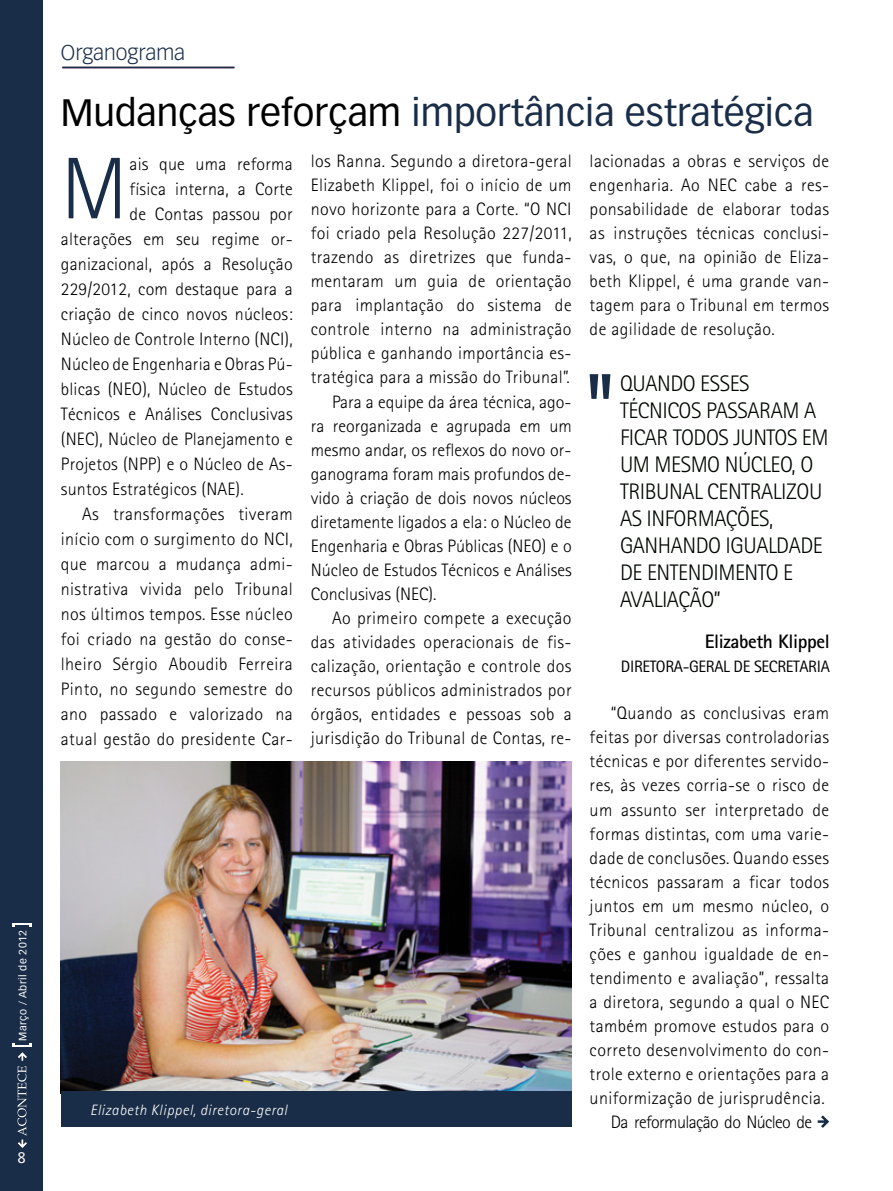
<style>
.page{position:relative;width:893px;height:1191px;background:#fff}
.page>*{position:absolute;margin:0;border:0;box-sizing:border-box;transform-origin:0 0}
.t1{font:300 87.6px "Rotis Sans Serif";color:#1a2d48}
.t2{font:37.5px "Vectora LT";color:#1a2d48}
.t3{font:300 22.5px/27px "Rotis Sans Serif";letter-spacing:-.02em;color:#000600}
.t4{font:300 21px "Vectora LT";color:#1a2d48}
.t5{font:700 19.5px "Rotis Sans Serif";letter-spacing:-.02em;color:#000}
.t6{font:300 18px/24px "Rotis Sans Serif";letter-spacing:.02em;color:#000;text-align:justify}
.t7{font:300 18px "Rotis Sans Serif";color:#000}
.t8{font:300 18px "Rotis Sans Serif";letter-spacing:-.035em;color:#000}
.t9{font:16.5px "Rotis Sans Serif";letter-spacing:-.02em;color:#000}
.t10{font:italic 300 15px "Rotis Sans Serif";letter-spacing:.04em;color:#fff}
.t11{font:15px "Vectora LT";color:#fff}
.t12{font:10.5px "Vectora LT";letter-spacing:.04em;color:#fff}
.s1{color:#000}
</style>
<div class="page">
<div style="left:0;top:0;width:43px;height:1191px;background:#1a2d48"></div>
<hr style="left:62px;top:67px;width:172px;height:1px;background:#1a2d48">
<svg style="left:817px;top:1115px;width:12px;height:13px"></svg>
<img style="left:61px;top:761px;width:510px;height:330px">
<div style="left:61px;top:1091px;width:510px;height:36px;background:#1a2d48"></div>
<svg style="left:590px;top:374px;width:20px;height:25px"></svg>
<svg style="left:12px;top:1043px;width:19px;height:105px"></svg>
<svg style="left:13px;top:923px;width:18px;height:4px"></svg>
<p class="t12" style="left:17px;top:1041px;width:112px;rotate:-90deg">Março / Abril de 2012</p>
<p class="t11" style="left:18px;top:1149px;width:10px">8</p>
<p class="t4" style="left:61px;top:40px;width:126px">Organograma</p>
<h2 class="t2" style="left:61px;top:91px;width:754px"><span class="s1">Mudanças reforçam</span> importância estratégica</h2>
<h1 class="t1" style="left:61px;top:138px;width:68px">M</h1>
<p class="t6" style="left:130px;top:152px;width:165px">ais que uma reforma</p>
<p class="t6" style="left:311px;top:149px;width:262px">los Ranna. Segundo a diretora-geral</p>
<p class="t6" style="left:311px;top:173px;width:262px">Elizabeth Klippel, foi o início de um</p>
<p class="t6" style="left:311px;top:197px;width:259px">novo horizonte para a Corte. “O NCI</p>
<p class="t6" style="left:311px;top:221px;width:262px">foi criado pela Resolução 227/2011,</p>
<p class="t6" style="left:311px;top:245px;width:262px">trazendo as diretrizes que funda-</p>
<p class="t6" style="left:311px;top:269px;width:262px">mentaram um guia de orientação</p>
<p class="t6" style="left:311px;top:293px;width:262px">para implantação do sistema de</p>
<p class="t6" style="left:311px;top:317px;width:262px">controle interno na administração</p>
<p class="t6" style="left:311px;top:341px;width:262px">pública e ganhando importância es-</p>
<p class="t6" style="left:311px;top:365px;width:261px">tratégica para a missão do Tribunal”.</p>
<p class="t7" style="left:332px;top:391px;width:241px">Para a equipe da área técnica, ago-</p>
<p class="t7" style="left:311px;top:415px;width:262px">ra reorganizada e agrupada em um</p>
<p class="t7" style="left:311px;top:439px;width:262px">mesmo andar, os reflexos do novo or-</p>
<p class="t7" style="left:311px;top:463px;width:262px">ganograma foram mais profundos de-</p>
<p class="t7" style="left:311px;top:487px;width:262px">vido à criação de dois novos núcleos</p>
<p class="t7" style="left:311px;top:511px;width:262px">diretamente ligados a ela: o Núcleo de</p>
<p class="t7" style="left:311px;top:535px;width:262px">Engenharia e Obras Públicas (NEO) e o</p>
<p class="t7" style="left:311px;top:559px;width:262px">Núcleo de Estudos Técnicos e Análises</p>
<p class="t7" style="left:311px;top:583px;width:127px">Conclusivas (NEC).</p>
<p class="t6" style="left:332px;top:605px;width:241px">Ao primeiro compete a execução</p>
<p class="t6" style="left:311px;top:629px;width:262px">das atividades operacionais de fis-</p>
<p class="t6" style="left:311px;top:653px;width:262px">calização, orientação e controle dos</p>
<p class="t6" style="left:311px;top:677px;width:262px">recursos públicos administrados por</p>
<p class="t6" style="left:311px;top:701px;width:262px">órgãos, entidades e pessoas sob a</p>
<p class="t6" style="left:311px;top:725px;width:262px">jurisdição do Tribunal de Contas, re-</p>
<p class="t6" style="left:590px;top:149px;width:241px">lacionadas a obras e serviços de engenharia. Ao NEC cabe a res&shy;ponsabilidade de elaborar todas as instruções técnicas conclusi&shy;vas, o que, na opinião de Eliza&shy;beth Klippel, é uma grande van&shy;tagem para o Tribunal em termos de agilidade de resolução.</p>
<p class="t6" style="left:130px;top:177px;width:165px">física interna, a Corte</p>
<p class="t6" style="left:130px;top:202px;width:165px">de Contas passou por</p>
<p class="t6" style="left:61px;top:227px;width:233px">alterações em seu regime or-</p>
<p class="t6" style="left:61px;top:252px;width:233px">ganizacional, após a Resolução</p>
<p class="t6" style="left:61px;top:277px;width:233px">229/2012, com destaque para a</p>
<p class="t6" style="left:61px;top:302px;width:233px">criação de cinco novos núcleos:</p>
<p class="t6" style="left:61px;top:327px;width:233px">Núcleo de Controle I nterno (NCI),</p>
<p class="t6" style="left:61px;top:352px;width:233px">Núcleo de Engenharia e Obras Pú-</p>
<p class="t6" style="left:61px;top:377px;width:233px">blicas (NEO), Núcleo de Estudos</p>
<p class="t6" style="left:61px;top:402px;width:233px">Técnicos e Análises Conclusivas</p>
<p class="t6" style="left:61px;top:427px;width:233px">(NEC), Núcleo de Planejamento e</p>
<p class="t6" style="left:61px;top:452px;width:233px">Projetos (NPP) e o Núcleo de As-</p>
<p class="t6" style="left:61px;top:477px;width:184px">suntos Estratégicos (NAE).</p>
<p class="t6" style="left:82px;top:502px;width:212px">As transformações tiveram</p>
<p class="t6" style="left:61px;top:527px;width:233px">início com o surgimento do NCI,</p>
<p class="t6" style="left:61px;top:552px;width:233px">que marcou a mudança admi-</p>
<p class="t6" style="left:61px;top:577px;width:233px">nistrativa vivida pelo Tribunal</p>
<p class="t6" style="left:61px;top:602px;width:233px">nos últimos tempos. Esse núcleo</p>
<p class="t6" style="left:61px;top:627px;width:233px">foi criado na gestão do conse-</p>
<p class="t6" style="left:61px;top:651px;width:233px">lheiro Sérgio Aboudib Ferreira</p>
<p class="t6" style="left:61px;top:676px;width:233px">Pinto, no segundo semestre do</p>
<p class="t6" style="left:61px;top:701px;width:233px">ano passado e valorizado na</p>
<p class="t6" style="left:61px;top:726px;width:233px">atual gestão do presidente Car-</p>
<p class="t3" style="left:620px;top:370px;width:14px">Quando</p>
<p class="t3" style="left:700px;top:370px;width:11px">esses</p>
<p class="t3" style="left:620px;top:397px;width:12px">técn</p>
<p class="t3" style="left:662px;top:397px;width:56px">icos passaram</p>
<p class="t3" style="left:804px;top:397px;width:11px">a</p>
<p class="t3" style="left:620px;top:424px;width:26px">ficar</p>
<p class="t3" style="left:673px;top:424px;width:12px">todos</p>
<p class="t3" style="left:733px;top:424px;width:12px">juntos</p>
<p class="t3" style="left:802px;top:424px;width:13px">em</p>
<p class="t3" style="left:620px;top:451px;width:49px">um mesmo</p>
<p class="t3" style="left:725px;top:451px;width:88px">núcleo, o</p>
<p class="t3" style="left:620px;top:478px;width:38px">Tribuna</p>
<p class="t3" style="left:694px;top:478px;width:26px">l centra</p>
<p class="t3" style="left:773px;top:478px;width:37px">lizou</p>
<p class="t3" style="left:620px;top:505px;width:68px">as informa</p>
<p class="t3" style="left:620px;top:505px;width:169px;text-indent:106px">ções,<br>GANHANDO igualdade de entend</p>
<p class="t3" style="left:713px;top:559px;width:18px">imento</p>
<p class="t3" style="left:783px;top:559px;width:9px">e</p>
<p class="t3" style="left:620px;top:586px;width:102px">avaliação”</p>
<p class="t5" style="left:705px;top:629px;width:127px">Elizabeth Klippel</p>
<p class="t9" style="left:621px;top:656px;width:210px">DIRETORA-GERAL DE SECRETARIA</p>
<p class="t6" style="left:611px;top:701px;width:220px">“Quando as conclusivas eram</p>
<p class="t6" style="left:590px;top:725px;width:241px">feitas por diversas controladorias</p>
<p class="t6" style="left:590px;top:749px;width:241px">técnicas e por diferentes servido-</p>
<p class="t6" style="left:590px;top:773px;width:241px">res, às vezes corria-se o risco de</p>
<p class="t6" style="left:590px;top:797px;width:241px">um assunto ser interpretado de</p>
<p class="t6" style="left:590px;top:821px;width:241px">formas distintas, com uma varie-</p>
<p class="t6" style="left:590px;top:845px;width:241px">dade de conclusões. Quando esses</p>
<p class="t6" style="left:590px;top:869px;width:241px">técnicos passaram a ficar todos</p>
<p class="t6" style="left:590px;top:893px;width:241px">juntos em um mesmo núcleo, o</p>
<p class="t6" style="left:590px;top:917px;width:241px">Tribunal centralizou as informa-</p>
<p class="t6" style="left:590px;top:941px;width:241px">ções e ganhou igualdade de en-</p>
<p class="t6" style="left:590px;top:965px;width:241px">tendimento e avaliação”, ressalta</p>
<p class="t6" style="left:590px;top:989px;width:241px">a diretora, segundo a qual o NEC</p>
<p class="t6" style="left:590px;top:1013px;width:241px">também promove estudos para o</p>
<p class="t6" style="left:590px;top:1037px;width:241px">correto desenvolvimento do con-</p>
<p class="t6" style="left:590px;top:1061px;width:241px">trole externo e orientações para a</p>
<p class="t6" style="left:590px;top:1085px;width:237px">uniformização de jurisprudência.</p>
<p class="t8" style="left:611px;top:1111px;width:203px">Da reformulação do Núcleo de</p>
<p class="t10" style="left:90px;top:1101px;width:199px">Elizabeth Klippel, diretora-geral</p>
</div>
